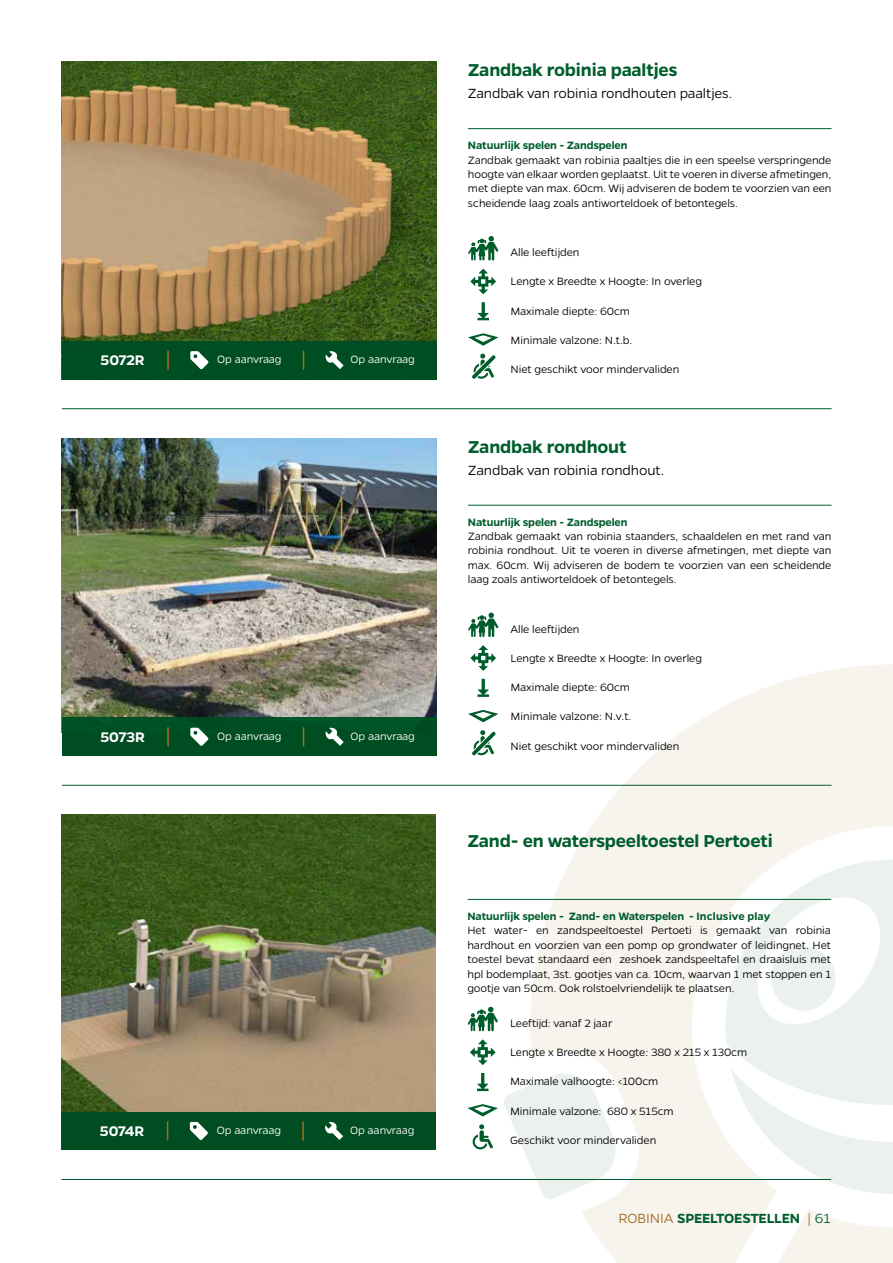
<style>
.page{position:relative;width:893px;height:1263px;background:#fff}
.page>*{position:absolute;margin:0;border:0;box-sizing:border-box;transform-origin:0 0}
.t1{font:600 19.5px "Gentona";letter-spacing:-.01em;color:#005d2c}
.t2{font:600 15.75px "Gentona";color:#fff}
.t3{font:300 15px "Gentona";letter-spacing:-.01em;color:#000}
.t4{font:600 15px "Gentona";letter-spacing:-.02em;color:#005d2c}
.t5{font:300 12px/14.4px "Gentona";letter-spacing:-.01em;color:#000;text-align:justify}
.t6{font:600 12px "Gentona";letter-spacing:-.005em;color:#005d2c}
.t7{font:300 12px "Gentona";letter-spacing:-.01em;color:#fff}
.s1{font-weight:300;color:#a16e21}
.s2{font-weight:300}
</style>
<div class="page">
<svg style="left:525px;top:665px;width:368px;height:598px;fill:#f7f3ed"></svg>
<svg style="left:725px;top:859px;width:168px;height:335px"></svg>
<hr style="left:61px;top:1179px;width:770px;height:1px;background:#005d2c">
<div style="left:61px;top:1112px;width:375px;height:38px;background:#004d22"></div>
<svg style="left:325px;top:1122px;width:18px;height:18px"></svg>
<svg style="left:302px;top:1121px;width:2px;height:19px"></svg>
<svg style="left:190px;top:1122px;width:18px;height:18px"></svg>
<svg style="left:167px;top:1121px;width:1px;height:19px"></svg>
<svg style="left:467px;top:1039px;width:153px;height:161px"></svg>
<svg style="left:468px;top:1007px;width:30px;height:24px"></svg>
<hr style="left:467px;top:899px;width:364px;height:1px;background:#005d2c">
<img style="left:61px;top:814px;width:374px;height:298px">
<hr style="left:62px;top:785px;width:769px;height:1px;background:#005d2c">
<img style="left:62px;top:438px;width:374px;height:280px">
<div style="left:62px;top:718px;width:374px;height:38px;background:#004d22"></div>
<svg style="left:325px;top:727px;width:19px;height:19px"></svg>
<svg style="left:303px;top:727px;width:1px;height:19px"></svg>
<svg style="left:190px;top:728px;width:19px;height:18px"></svg>
<svg style="left:167px;top:727px;width:2px;height:19px"></svg>
<svg style="left:472px;top:730px;width:24px;height:25px"></svg>
<svg style="left:468px;top:710px;width:30px;height:12px"></svg>
<svg style="left:477px;top:679px;width:12px;height:18px"></svg>
<svg style="left:470px;top:645px;width:26px;height:26px"></svg>
<svg style="left:468px;top:612px;width:30px;height:25px"></svg>
<hr style="left:468px;top:505px;width:363px;height:1px;background:#005d2c">
<hr style="left:62px;top:408px;width:769px;height:1px;background:#005d2c">
<img style="left:62px;top:61px;width:374px;height:280px">
<div style="left:62px;top:341px;width:374px;height:38px;background:#004e23"></div>
<svg style="left:325px;top:351px;width:19px;height:18px"></svg>
<svg style="left:303px;top:351px;width:1px;height:19px"></svg>
<svg style="left:190px;top:351px;width:19px;height:18px"></svg>
<svg style="left:167px;top:351px;width:2px;height:19px"></svg>
<svg style="left:472px;top:354px;width:24px;height:25px"></svg>
<svg style="left:468px;top:333px;width:30px;height:13px"></svg>
<svg style="left:477px;top:302px;width:12px;height:18px"></svg>
<svg style="left:470px;top:269px;width:26px;height:25px"></svg>
<svg style="left:468px;top:236px;width:30px;height:24px"></svg>
<hr style="left:468px;top:128px;width:363px;height:1px;background:#005d2c">
<h2 class="t2" style="left:101px;top:351px;width:45px">5072R</h2>
<p class="t7" style="left:217px;top:353px;width:66px">Op aanvraag</p>
<p class="t7" style="left:351px;top:353px;width:66px">Op aanvraag</p>
<h2 class="t2" style="left:100px;top:727px;width:46px">5073R</h2>
<p class="t7" style="left:217px;top:729px;width:66px">Op aanvraag</p>
<p class="t7" style="left:351px;top:729px;width:66px">Op aanvraag</p>
<h2 class="t2" style="left:100px;top:1122px;width:46px">5074R</h2>
<p class="t7" style="left:217px;top:1123px;width:66px">Op aanvraag</p>
<p class="t7" style="left:350px;top:1123px;width:66px">Op aanvraag</p>
<h1 class="t1" style="left:468px;top:59px;width:211px">Zandbak robinia paaltjes</h1>
<p class="t3" style="left:468px;top:85px;width:266px">Zandbak van robinia rondhouten paaltjes.</p>
<p class="t6" style="left:468px;top:138px;width:161px">Natuurlijk spelen - Zandspelen</p>
<p class="t5" style="left:468px;top:152px;width:365px">Zandbak gemaakt van robinia paaltjes die in een speelse verspringende hoogte van elkaar worden geplaatst. Uit te voeren in diverse afmetingen, met diepte van max. 60cm. Wij adviseren de bodem te voorzien van een scheidende laag zoals antiworteldoek of betontegels.</p>
<p class="t5" style="left:510px;top:245px;width:71px">Alle leeftijden</p>
<p class="t5" style="left:510px;top:274px;width:193px">Lengte x Breedte x Hoogte: In overleg</p>
<p class="t5" style="left:510px;top:303px;width:121px">Maximale diepte: 60cm</p>
<p class="t5" style="left:510px;top:333px;width:123px">Minimale valzone: N.t.b.</p>
<p class="t5" style="left:510px;top:362px;width:170px">Niet geschikt voor mindervaliden</p>
<h1 class="t1" style="left:468px;top:435px;width:160px">Zandbak rondhout</h1>
<p class="t3" style="left:468px;top:462px;width:198px">Zandbak van robinia rondhout.</p>
<p class="t6" style="left:468px;top:515px;width:161px">Natuurlijk spelen - Zandspelen</p>
<p class="t5" style="left:468px;top:529px;width:365px">Zandbak gemaakt van robinia staanders, schaaldelen en met rand van robinia rondhout. Uit te voeren in diverse afmetingen, met diepte van max. 60cm. Wij adviseren de bodem te voorzien van een scheidende laag zoals antiworteldoek of betontegels.</p>
<p class="t5" style="left:510px;top:621px;width:71px">Alle leeftijden</p>
<p class="t5" style="left:510px;top:651px;width:193px">Lengte x Breedte x Hoogte: In overleg</p>
<p class="t5" style="left:510px;top:680px;width:121px">Maximale diepte: 60cm</p>
<p class="t5" style="left:510px;top:709px;width:122px">Minimale valzone: N.v.t.</p>
<p class="t5" style="left:510px;top:738px;width:170px">Niet geschikt voor mindervaliden</p>
<h1 class="t1" style="left:467px;top:829px;width:307px">Zand- en waterspeeltoestel Pertoeti</h1>
<p class="t6" style="left:467px;top:909px;width:304px">Natuurlijk spelen - Zand- en Waterspelen - Inclusive play</p>
<p class="t5" style="left:467px;top:923px;width:365px">Het water- en zandspeeltoestel Pertoeti is gemaakt van robinia hardhout en voorzien van een pomp op grondwater of leidingnet. Het toestel bevat standaard een zeshoek zandspeeltafel en draaisluis met hpl bodemplaat, 3st. gootjes van ca. 10cm, waarvan 1 met stoppen en 1 gootje van 50cm. Ook rolstoelvriendelijk te plaatsen.</p>
<p class="t5" style="left:510px;top:1016px;width:104px">Leeftijd: vanaf 2 jaar</p>
<p class="t5" style="left:510px;top:1045px;width:239px">Lengte x Breedte x Hoogte: 380 x 215 x 130cm</p>
<p class="t5" style="left:510px;top:1074px;width:150px">Maximale valhoogte: &lt;100cm</p>
<p class="t5" style="left:510px;top:1103px;width:165px">Minimale valzone: 680 x 515cm</p>
<p class="t5" style="left:510px;top:1133px;width:148px">Geschikt voor mindervaliden</p>
<p class="t4" style="left:619px;top:1210px;width:213px"><span class="s1">ROBINIA</span> SPEELTOESTELLEN <span class="s1">|</span> <span class="s2">61</span></p>
</div>
